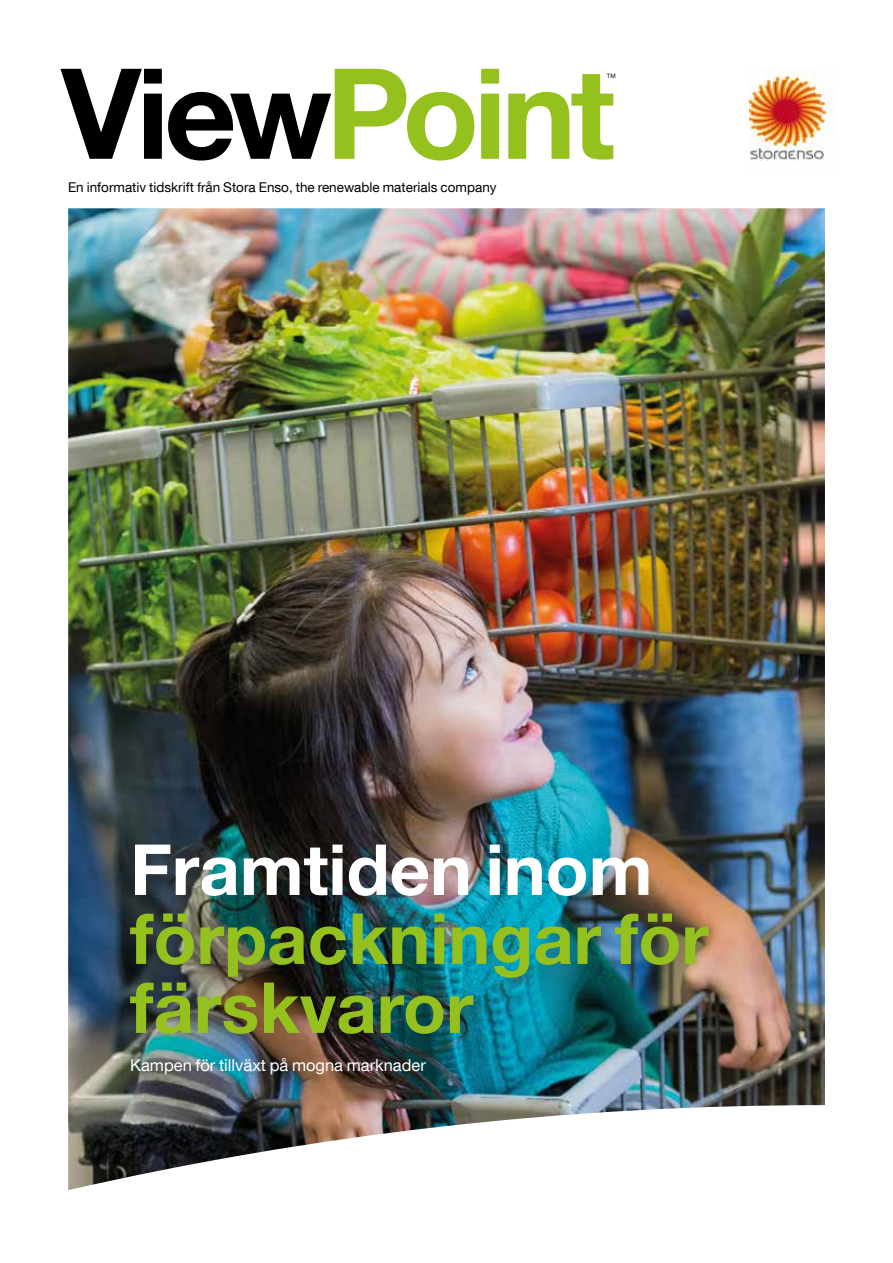
<style>
.page{position:relative;width:893px;height:1263px;background:#fff}
.page>*{position:absolute;margin:0;border:0;box-sizing:border-box;transform-origin:0 0}
.t1{font:700 126px "Helvetica Neue LT Com";letter-spacing:-.045em;color:#95c11f}
.t2{font:700 70.5px/69px "Helvetica Neue LT Com";color:#95c11f}
.t3{font:700 70.5px "Helvetica Neue LT Com";color:#fff}
.t4{font:16.5px "Helvetica Neue LT Com";color:#fff}
.t5{font:13.5px "Helvetica Neue LT Com";color:#000}
.t6{font:6px "Helvetica Neue LT Com";color:#000}
.s1{color:#000}
</style>
<div class="page">
<img style="left:68px;top:208px;width:757px;height:982px">
<img style="left:749px;top:68px;width:85px;height:93px">
<h1 class="t1" style="left:61px;top:34px;width:555px"><span class="s1">View</span>Point</h1>
<p class="t5" style="left:68px;top:179px;width:430px">En informativ tidskrift från Stora Enso, the renewable materials company</p>
<p class="t6" style="left:607px;top:72px;width:10px">TM</p>
<h2 class="t3" style="left:130px;top:825px;width:524px">Framtiden inom</h2>
<h2 class="t2" style="left:130px;top:902px;width:580px">förpackningar för färskvaror</h2>
<p class="t4" style="left:130px;top:1054px;width:297px">Kampen för tillväxt på mogna marknader</p>
</div>
